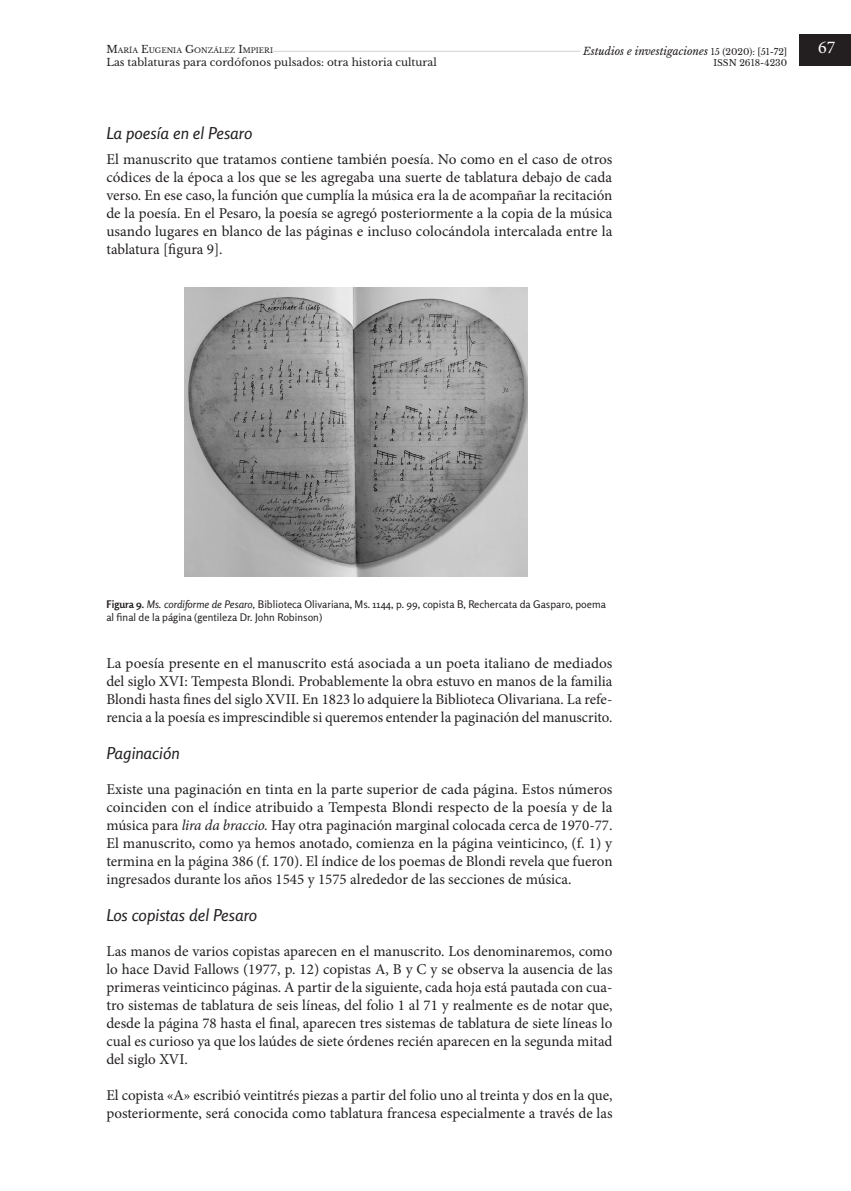
<style>
.page{position:relative;width:851px;height:1191px;background:#fff}
.page>*{position:absolute;margin:0;border:0;box-sizing:border-box;transform-origin:0 0}
.t1{font:18px "Minion Pro";color:#fff}
.Art____Subtítulo_secundario{font:italic 16.5px "Rosario";color:#231f20}
.Art____Texto_principal{font:15px/18px "Minion Pro";color:#231f20;text-align:justify}
.Nota_al_pie_o_Img____epígrafe_laterales_{font:10.5px/12.6px "Rosario";color:#231f20}
.t2{font:10.5px "Libre Baskerville";color:#231f20}
.t3{font:italic 10.5px "Libre Baskerville";color:#231f20}
.t4{font:9px "Libre Baskerville";color:#231f20}
.t5{font:7.35px "Libre Baskerville";color:#231f20}
.s1{font-size:10.5px}
.s2{font-style:normal;font-size:9px}
.s3{font-weight:700}
.s4{font-style:italic}
</style>
<div class="page">
<hr style="left:106px;top:51px;width:546px;height:1px;background:#d1d2d4">
<div style="left:580px;top:44px;width:207px;height:15px;background:#fff"></div>
<div style="left:106px;top:43px;width:167px;height:15px;background:#fff"></div>
<div style="left:799px;top:35px;width:51px;height:31px;background:#231f20"></div>
<img style="left:185px;top:287px;width:342px;height:289px">
<p class="t5" style="left:106px;top:46px;width:168px"><span class="s1">M</span>ARÍA <span class="s1">E</span>UGENIA <span class="s1">G</span>ONZÁLEZ <span class="s1">I</span>MPIERI</p>
<p class="t2" style="left:106px;top:56px;width:332px">Las tablaturas para cordófonos pulsados: otra historia cultural</p>
<p class="t3" style="left:583px;top:45px;width:206px">Estudios e investigaciones <span class="s2">15 (2020): [51-72]</span></p>
<p class="t4" style="left:713px;top:57px;width:75px">ISSN 2618-4230</p>
<p class="Art____Subtítulo_secundario" style="left:106px;top:123px;width:147px">La poesía en el Pesaro</p>
<p class="Art____Texto_principal" style="left:106px;top:150px;width:507px">El manuscrito que tratamos contiene también poesía. No como en el caso de otros códices de la época a los que se les agregaba una suerte de tablatura debajo de cada verso. En ese caso, la función que cumplía la música era la de acompañar la recitación de la poesía. En el Pesaro, la poesía se agregó posteriormente a la copia de la música usando lugares en blanco de las páginas e incluso colocándola intercalada entre la tablatura [figura 9].</p>
<p class="t1" style="left:818px;top:36px;width:19px">67</p>
<p class="Nota_al_pie_o_Img____epígrafe_laterales_" style="left:106px;top:598px;width:501px"><span class="s3">Figura 9.</span> <span class="s4">Ms. cordiforme de Pesaro,</span> Biblioteca Olivariana, Ms. 1144, p. 99, copista B, Rechercata da Gasparo, poema al final de la página (gentileza Dr. John Robinson)</p>
<p class="Art____Texto_principal" style="left:106px;top:654px;width:507px">La poesía presente en el manuscrito está asociada a un poeta italiano de mediados del siglo XVI: Tempesta Blondi. Probablemente la obra estuvo en manos de la familia Blondi hasta fines del siglo XVII. En 1823 lo adquiere la Biblioteca Olivariana. La refe&shy;rencia a la poesía es imprescindible si queremos entender la paginación del manuscrito.</p>
<p class="Art____Subtítulo_secundario" style="left:106px;top:743px;width:75px">Paginación</p>
<p class="Art____Texto_principal" style="left:106px;top:780px;width:507px">Existe una paginación en tinta en la parte superior de cada página. Estos números coinciden con el índice atribuido a Tempesta Blondi respecto de la poesía y de la música para <span class="s4">lira da braccio.</span> Hay otra paginación marginal colocada cerca de 1970-77.<br>El manuscrito, como ya hemos anotado, comienza en la página veinticinco, (f. 1) y termina en la página 386 (f. 170). El índice de los poemas de Blondi revela que fueron ingresados durante los años 1545 y 1575 alrededor de las secciones de música.</p>
<p class="Art____Subtítulo_secundario" style="left:106px;top:905px;width:152px">Los copistas del Pesaro</p>
<p class="Art____Texto_principal" style="left:106px;top:942px;width:508px">Las manos de varios copistas aparecen en el manuscrito. Los denominaremos, como lo hace David Fallows (1977, p. 12) copistas A, B y C y se observa la ausencia de las primeras veinticinco páginas. A partir de la siguiente, cada hoja está pautada con cua&shy;tro sistemas de tablatura de seis líneas, del folio 1 al 71 y realmente es de notar que, desde la página 78 hasta el final, aparecen tres sistemas de tablatura de siete líneas lo cual es curioso ya que los laúdes de siete órdenes recién aparecen en la segunda mitad del siglo XVI.</p>
<p class="Art____Texto_principal" style="left:106px;top:1086px;width:507px">El copista «A» escribió veintitrés piezas a partir del folio uno al treinta y dos en la que, posteriormente, será conocida como tablatura francesa especialmente a través de las</p>
</div>
